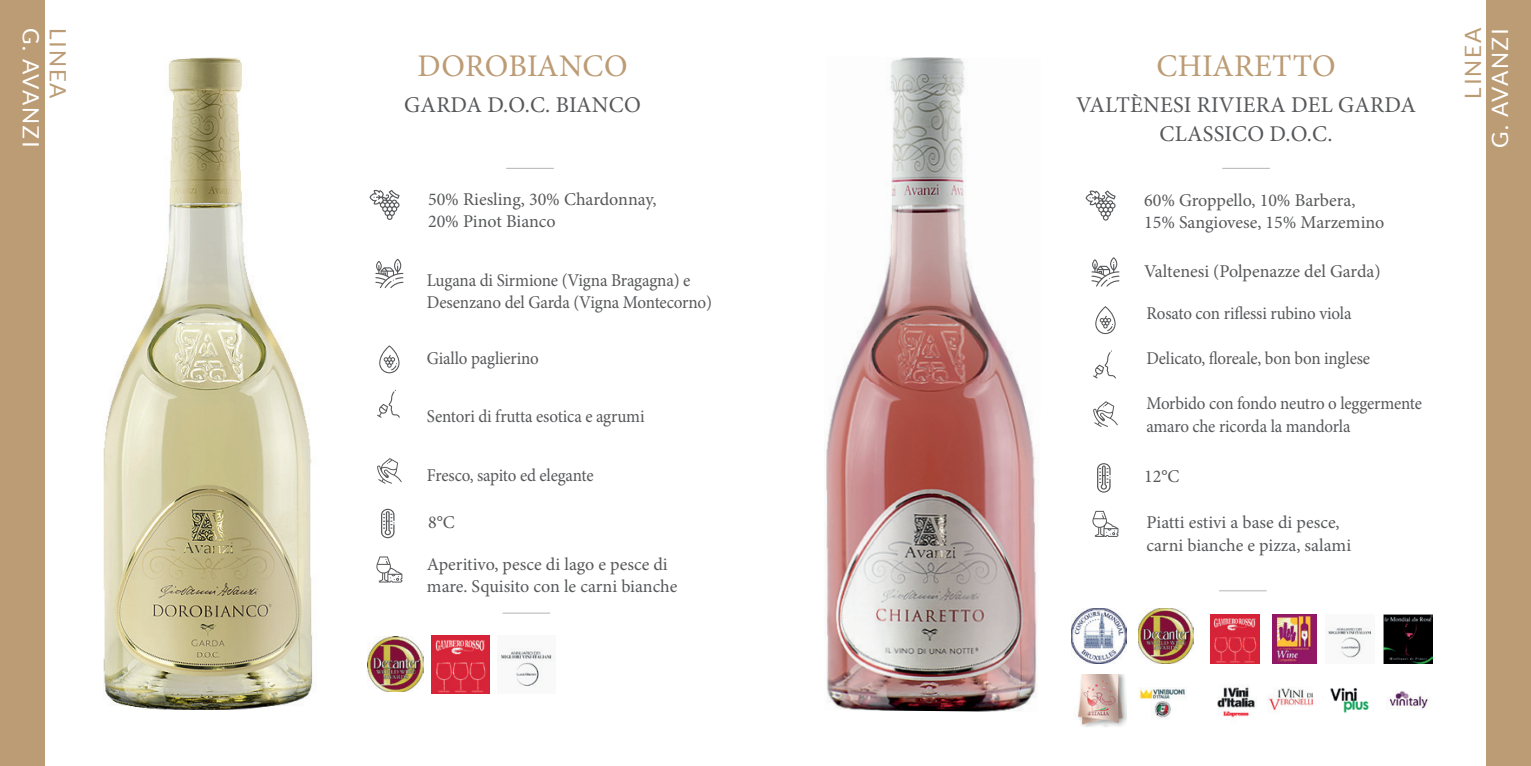
<style>
.page{position:relative;width:1531px;height:766px;background:#fff}
.page>*{position:absolute;margin:0;border:0;box-sizing:border-box;transform-origin:0 0}
.t1{font:31.5px "Minion Pro";letter-spacing:.005em;color:#bc9c75}
.t2{font:22.5px/29.2px "Minion Pro";letter-spacing:.01em;color:#57585a;text-align:center}
.t3{font:22.5px "Lato";letter-spacing:.075em;color:#fff}
.t4{font:22.5px "Lato";letter-spacing:.075em;color:#bc9c75}
.t5{font:18px/22.5px "Minion Pro";letter-spacing:-.01em;color:#57585a}
.t6{font:18px/22.5px "Minion Pro";letter-spacing:-.01em;color:#57585a;scale:.94 1}
.t7{font:18px/22.5px "Minion Pro";letter-spacing:-.01em;color:#57585a;scale:.95 1}
</style>
<div class="page">
<div style="left:0;top:0;width:45px;height:765px;background:#bc9c75"></div>
<img style="left:103px;top:57px;width:210px;height:652px">
<svg style="left:381px;top:508px;width:13px;height:30px"></svg>
<svg style="left:379px;top:345px;width:20px;height:28px"></svg>
<svg style="left:377px;top:389px;width:23px;height:28px"></svg>
<svg style="left:377px;top:458px;width:25px;height:25px"></svg>
<svg style="left:376px;top:556px;width:26px;height:26px"></svg>
<svg style="left:369px;top:190px;width:30px;height:30px"></svg>
<svg style="left:375px;top:259px;width:28px;height:29px"></svg>
<hr style="left:506px;top:168px;width:48px;height:1px;background:#bcbdc0">
<img style="left:826px;top:57px;width:211px;height:654px">
<svg style="left:1097px;top:463px;width:13px;height:29px"></svg>
<svg style="left:1095px;top:306px;width:20px;height:28px"></svg>
<svg style="left:1093px;top:350px;width:23px;height:28px"></svg>
<svg style="left:1093px;top:401px;width:25px;height:26px"></svg>
<svg style="left:1092px;top:510px;width:26px;height:26px"></svg>
<svg style="left:1085px;top:190px;width:30px;height:30px"></svg>
<svg style="left:1091px;top:257px;width:28px;height:29px"></svg>
<hr style="left:1222px;top:168px;width:48px;height:1px;background:#bcbdc0">
<div style="left:1486px;top:0;width:45px;height:765px;background:#bc9c75"></div>
<img style="left:368px;top:636px;width:55px;height:55px">
<img style="left:432px;top:635px;width:58px;height:58px">
<img style="left:498px;top:648px;width:58px;height:39px">
<img style="left:1071px;top:608px;width:55px;height:55px">
<img style="left:1138px;top:608px;width:55px;height:55px">
<img style="left:1210px;top:614px;width:49px;height:49px">
<img style="left:1272px;top:614px;width:44px;height:49px">
<img style="left:1327px;top:627px;width:44px;height:33px">
<img style="left:1383px;top:614px;width:49px;height:49px">
<img style="left:1077px;top:674px;width:49px;height:53px">
<img style="left:1140px;top:687px;width:45px;height:31px">
<img style="left:1217px;top:687px;width:40px;height:31px">
<img style="left:1268px;top:688px;width:45px;height:23px">
<img style="left:1330px;top:688px;width:39px;height:25px">
<img style="left:1389px;top:691px;width:39px;height:18px">
<hr style="left:502px;top:612px;width:48px;height:1px;background:#bcbdc0">
<hr style="left:1219px;top:590px;width:47px;height:1px;background:#bcbdc0">
<p class="t3" style="left:43px;top:28px;width:121px;rotate:90deg">G. AVANZI</p>
<p class="t4" style="left:70px;top:28px;width:72px;rotate:90deg">LINEA</p>
<h1 class="t1" style="left:417px;top:44px;width:211px">DOROBIANCO</h1>
<p class="t2" style="left:404px;top:90px;width:238px">GARDA D.O.C. BIANCO</p>
<p class="t5" style="left:428px;top:188px;width:230px">50% Riesling, 30% Chardonnay,<br>20% Pinot Bianco</p>
<p class="t7" style="left:427px;top:269px;width:302px">Lugana di Sirmione (Vigna Bragagna) e<br>Desenzano del Garda (Vigna Montecorno)</p>
<p class="t6" style="left:427px;top:346px;width:121px">Giallo paglierino</p>
<p class="t6" style="left:427px;top:405px;width:233px">Sentori di frutta esotica e agrumi</p>
<p class="t6" style="left:427px;top:463px;width:179px">Fresco, sapito ed elegante</p>
<p class="t5" style="left:428px;top:510px;width:28px">8°C</p>
<p class="t5" style="left:427px;top:552px;width:252px">Aperitivo, pesce di lago e pesce di mare. Squisito con le carni bianche</p>
<h1 class="t1" style="left:1156px;top:44px;width:181px">CHIARETTO</h1>
<p class="t2" style="left:1076px;top:90px;width:341px">VALTÈNESI RIVIERA DEL GARDA<br>CLASSICO D.O.C.</p>
<p class="t5" style="left:1144px;top:189px;width:242px">60% Groppello, 10% Barbera,<br>15% Sangiovese, 15% Marzemino</p>
<p class="t5" style="left:1144px;top:260px;width:238px">Valtenesi (Polpenazze del Garda)</p>
<p class="t6" style="left:1146px;top:302px;width:220px">Rosato con riflessi rubino viola</p>
<p class="t6" style="left:1146px;top:347px;width:239px">Delicato, floreale, bon bon inglese</p>
<p class="t6" style="left:1146px;top:392px;width:295px">Morbido con fondo neutro o leggermente amaro che ricorda la mandorla</p>
<p class="t5" style="left:1144px;top:465px;width:37px">12°C</p>
<p class="t5" style="left:1146px;top:511px;width:206px">Piatti estivi a base di pesce, carni bianche e pizza, salami</p>
<p class="t4" style="left:1460px;top:99px;width:72px;rotate:-90deg">LINEA</p>
<p class="t3" style="left:1487px;top:148px;width:121px;rotate:-90deg">G. AVANZI</p>
</div>
